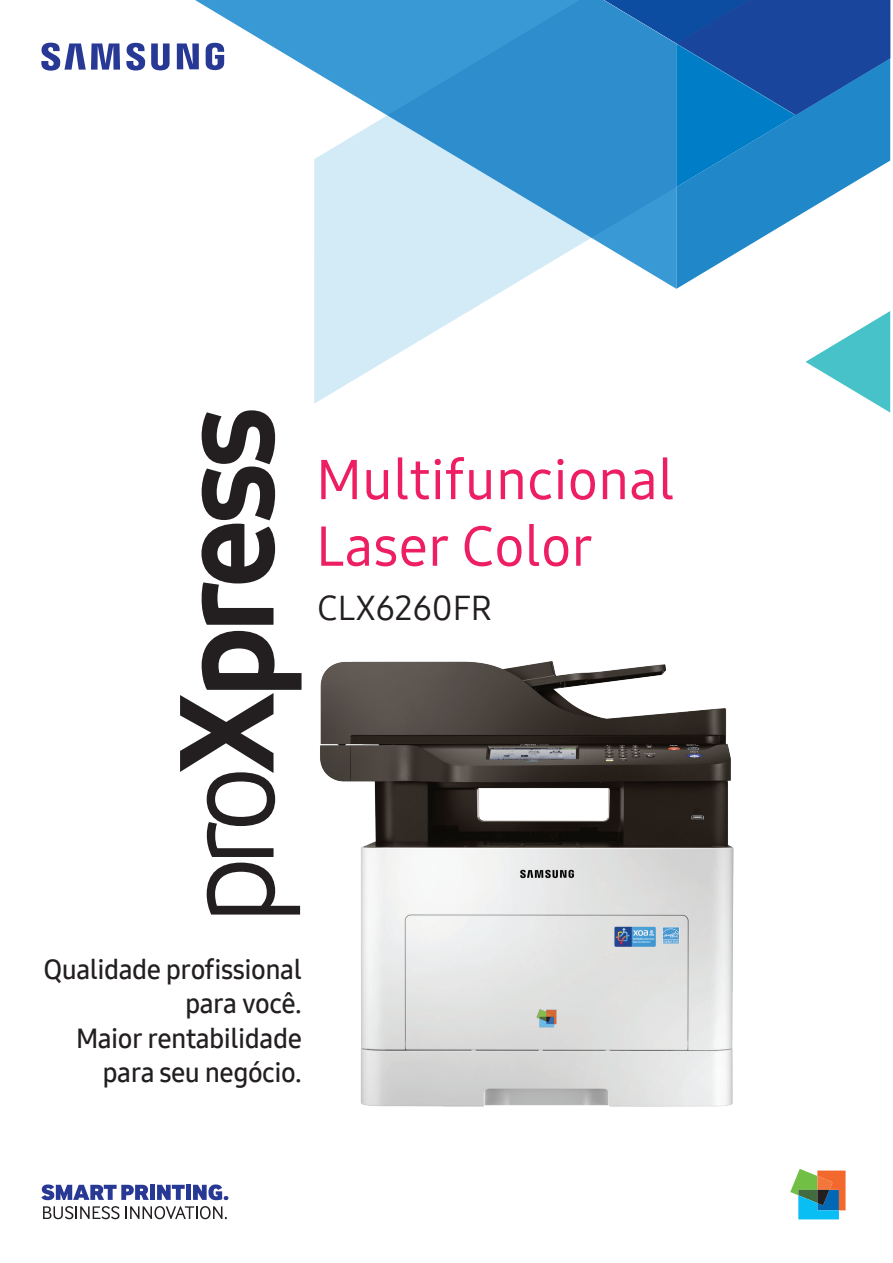
<style>
.page{position:relative;width:893px;height:1263px;background:#fff}
.page>*{position:absolute;margin:0;border:0;box-sizing:border-box;transform-origin:0 0}
.t1{font:55.5px/66.6px "Samsung One 500";color:#ed1e61}
.t2{font:34.5px "Samsung One 450";color:#231f20}
.t3{font:27px/34.5px "Samsung One 600";letter-spacing:-.02em;color:#231f20;text-align:right}
</style>
<div class="page">
<img style="left:211px;top:630px;width:523px;height:477px">
<svg style="left:196px;top:0;width:118px;height:72px;fill:#3999d4"></svg>
<svg style="left:806px;top:311px;width:84px;height:102px"></svg>
<svg style="left:795px;top:187px;width:51px;height:31px"></svg>
<svg style="left:795px;top:0;width:95px;height:187px"></svg>
<svg style="left:314px;top:0;width:481px;height:404px"></svg>
<svg style="left:177px;top:43px;width:22px;height:26px"></svg>
<svg style="left:41px;top:43px;width:79px;height:28px"></svg>
<svg style="left:126px;top:43px;width:19px;height:27px"></svg>
<svg style="left:151px;top:43px;width:19px;height:27px"></svg>
<svg style="left:206px;top:43px;width:18px;height:27px"></svg>
<svg style="left:41px;top:1184px;width:108px;height:16px"></svg>
<div style="left:150px;top:1185px;width:5px;height:15px;background:#273895"></div>
<svg style="left:157px;top:1185px;width:28px;height:15px"></svg>
<div style="left:186px;top:1185px;width:5px;height:15px;background:#273895"></div>
<svg style="left:193px;top:1184px;width:35px;height:16px"></svg>
<svg style="left:43px;top:1206px;width:77px;height:13px"></svg>
<svg style="left:126px;top:1206px;width:101px;height:13px"></svg>
<svg style="left:790px;top:1169px;width:55px;height:50px"></svg>
<svg style="left:180px;top:631px;width:122px;height:283px"></svg>
<svg style="left:201px;top:410px;width:74px;height:215px"></svg>
<h1 class="t1" style="left:316px;top:446px;width:360px">Multifuncional<br>Laser Color</h1>
<p class="t2" style="left:317px;top:584px;width:176px">CLX6260FR</p>
<p class="t3" style="left:43px;top:951px;width:260px">Qualidade profissional para você.<br>Maior rentabilidade para seu negócio.</p>
</div>
